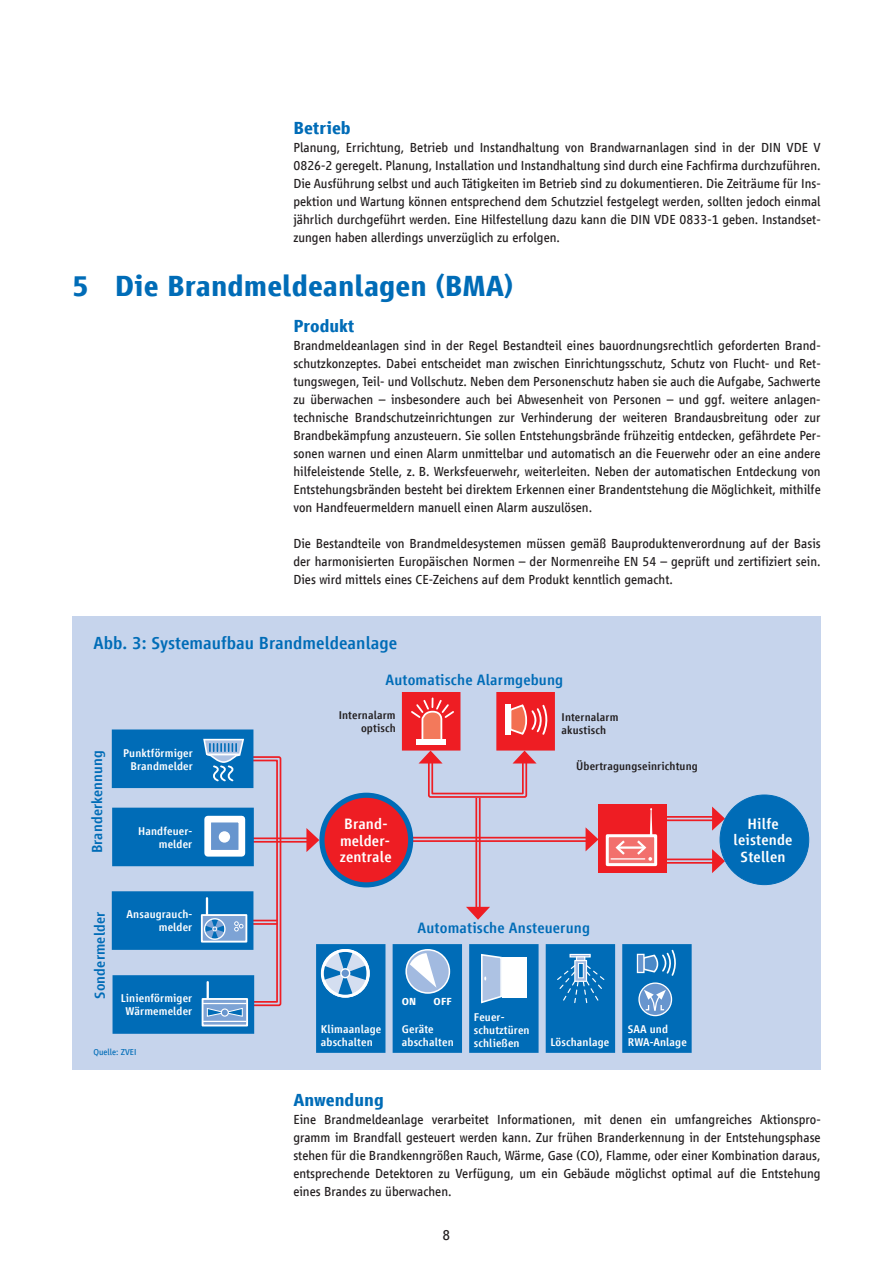
<style>
.page{position:relative;width:893px;height:1263px;background:#fff}
.page>*{position:absolute;margin:0;border:0;box-sizing:border-box;transform-origin:0 0}
.t1{font:700 30px "Vialog LT Com";color:#006cb7}
.t2{font:500 18px "Vialog LT Com";color:#006cb7}
.t3{font:700 18px "Vialog LT Com";color:#006cb7}
.t4{font:500 15.45px "Vialog LT Com";letter-spacing:.01em;color:#006cb7}
.t5{font:500 15.45px/16.6px "Vialog LT Com";letter-spacing:.01em;color:#fff;text-align:center}
.t6{font:500 15px "Vialog LT Com";letter-spacing:.01em;color:#006cb7}
.t7{font:15px "Vialog LT Com";color:#231f20}
.t8{font:13.5px/18px "Vialog LT Com";color:#231f20;text-align:justify}
.t9{font:500 11.55px/12.9px "Vialog LT Com";letter-spacing:.01em;color:#fff}
.t10{font:500 11.55px/12.9px "Vialog LT Com";letter-spacing:.01em;color:#231f20;text-align:right}
.t11{font:700 10.65px "Vialog LT Com";color:#fff}
.t12{font:8.85px "Vialog LT Com";color:#006cb7}
</style>
<div class="page">
<div style="left:72px;top:616px;width:749px;height:454px;background:#c6d4ec"></div>
<hr style="left:661px;top:816px;width:56px;height:2px;background:#ee1d23">
<hr style="left:661px;top:819px;width:56px;height:2px;background:#ee1d23">
<svg style="left:712px;top:806px;width:13px;height:25px"></svg>
<hr style="left:661px;top:858px;width:56px;height:2px;background:#ee1d23">
<hr style="left:661px;top:862px;width:56px;height:2px;background:#ee1d23">
<svg style="left:712px;top:849px;width:13px;height:24px"></svg>
<div style="left:720px;top:795px;width:89px;height:90px;background:#006cb7;border-radius:50%"></div>
<div style="left:316px;top:944px;width:69px;height:109px;background:#006cb7;border:3px solid #006cb7"></div>
<div style="left:393px;top:944px;width:69px;height:109px;background:#006cb7;border:3px solid #006cb7"></div>
<div style="left:469px;top:944px;width:70px;height:109px;background:#006cb7;border:3px solid #006cb7"></div>
<div style="left:546px;top:944px;width:69px;height:109px;background:#006cb7;border:3px solid #006cb7"></div>
<div style="left:622px;top:944px;width:70px;height:109px;background:#006cb7;border:3px solid #006cb7"></div>
<div style="left:598px;top:805px;width:68px;height:68px;background:#ee1d23"></div>
<svg style="left:323px;top:951px;width:44px;height:44px"></svg>
<div style="left:341px;top:969px;width:9px;height:9px;background:#6795ce;border-radius:50%"></div>
<div style="left:340px;top:968px;width:10px;height:10px;border:1px solid #fff;border-radius:50%"></div>
<div style="left:321px;top:949px;width:48px;height:49px;border:3px solid #fff;border-radius:50%"></div>
<div style="left:502px;top:957px;width:25px;height:40px;background:#fff"></div>
<svg style="left:481px;top:953px;width:22px;height:51px"></svg>
<div style="left:406px;top:950px;width:43px;height:43px;background:#a2bae0;border-radius:50%"></div>
<div style="left:405px;top:949px;width:45px;height:45px;border:2px solid #fff;border-radius:50%"></div>
<svg style="left:410px;top:953px;width:26px;height:35px"></svg>
<div style="left:569px;top:954px;width:22px;height:3px;background:#a2bae0;border:1px solid #fff"></div>
<svg style="left:574px;top:960px;width:13px;height:22px"></svg>
<svg style="left:576px;top:956px;width:9px;height:5px"></svg>
<svg style="left:557px;top:964px;width:48px;height:40px"></svg>
<div style="left:402px;top:692px;width:58px;height:58px;background:#ee1d23"></div>
<div style="left:496px;top:692px;width:59px;height:58px;background:#ee1d23;border:3px solid #ee1d23"></div>
<hr style="left:227px;top:837px;width:84px;height:2px;background:#ee1d23">
<hr style="left:227px;top:841px;width:84px;height:2px;background:#ee1d23">
<svg style="left:306px;top:828px;width:13px;height:24px"></svg>
<hr style="left:479px;top:798px;width:2px;height:113px;background:#ee1d23">
<hr style="left:475px;top:798px;width:2px;height:113px;background:#ee1d23">
<svg style="left:466px;top:907px;width:24px;height:13px"></svg>
<svg style="left:409px;top:698px;width:141px;height:101px"></svg>
<hr style="left:402px;top:837px;width:188px;height:1px;background:#ee1d23">
<hr style="left:402px;top:840px;width:188px;height:2px;background:#ee1d23">
<svg style="left:586px;top:828px;width:12px;height:23px"></svg>
<div style="left:112px;top:729px;width:141px;height:59px;background:#006cb7;border:3px solid #006cb7"></div>
<div style="left:113px;top:975px;width:141px;height:59px;background:#006cb7;border:3px solid #006cb7"></div>
<div style="left:112px;top:891px;width:141px;height:59px;background:#006cb7;border:3px solid #006cb7"></div>
<svg style="left:200px;top:738px;width:82px;height:289px"></svg>
<div style="left:204px;top:918px;width:22px;height:22px;border:1px solid #fff;border-radius:50%"></div>
<div style="left:112px;top:808px;width:142px;height:58px;background:#006cb7"></div>
<div style="left:204px;top:816px;width:41px;height:40px;background:#6795ce;border:7px solid #fff"></div>
<div style="left:219px;top:831px;width:11px;height:12px;background:#fff;border-radius:50%"></div>
<div style="left:322px;top:795px;width:89px;height:90px;background:#ee1d23;border-radius:50%"></div>
<div style="left:319px;top:793px;width:94px;height:94px;border:5px solid #006cb7;border-radius:50%"></div>
<svg style="left:642px;top:949px;width:34px;height:27px"></svg>
<div style="left:637px;top:954px;width:8px;height:19px;background:#6795ce;border:1px solid #fff"></div>
<svg style="left:639px;top:983px;width:32px;height:32px"></svg>
<div style="left:638px;top:982px;width:34px;height:34px;border:1px solid #fff;border-radius:50%"></div>
<svg style="left:644px;top:990px;width:22px;height:22px"></svg>
<svg style="left:605px;top:808px;width:53px;height:59px"></svg>
<h2 class="t3" style="left:293px;top:118px;width:59px">Betrieb</h2>
<p class="t8" style="left:293px;top:139px;width:529px">Planung, Errichtung, Betrieb und Instandhaltung von Brandwarnanlagen sind in der DIN VDE V 0826-2 geregelt. Planung, Installation und Instandhaltung sind durch eine Fachfirma durchzuführen.<br>Die Ausführung selbst und auch Tätigkeiten im Betrieb sind zu dokumentieren. Die Zeiträume für Ins&shy;pektion und Wartung können entsprechend dem Schutzziel festgelegt werden, sollten jedoch einmal jährlich durchgeführt werden. Eine Hilfestellung dazu kann die DIN VDE 0833-1 geben. Instandset&shy;zungen haben allerdings unverzüglich zu erfolgen.</p>
<h1 class="t1" style="left:72px;top:269px;width:443px">5 Die Brandmeldeanlagen (BMA)</h1>
<h2 class="t3" style="left:293px;top:316px;width:63px">Produkt</h2>
<p class="t8" style="left:293px;top:337px;width:529px">Brandmeldeanlagen sind in der Regel Bestandteil eines bauordnungsrechtlich geforderten Brand&shy;schutzkonzeptes. Dabei entscheidet man zwischen Einrichtungsschutz, Schutz von Flucht- und Ret&shy;tungswegen, Teil- und Vollschutz. Neben dem Personenschutz haben sie auch die Aufgabe, Sachwerte zu überwachen – insbesondere auch bei Abwesenheit von Personen – und ggf. weitere anlagen&shy;technische Brandschutzeinrichtungen zur Verhinderung der weiteren Brandausbreitung oder zur Brandbekämpfung anzusteuern. Sie sollen Entstehungsbrände frühzeitig entdecken, gefährdete Per&shy;sonen warnen und einen Alarm unmittelbar und automatisch an die Feuerwehr oder an eine andere hilfeleistende Stelle, z. B. Werksfeuerwehr, weiterleiten. Neben der automatischen Entdeckung von Entstehungsbränden besteht bei direktem Erkennen einer Brandentstehung die Möglichkeit, mithilfe von Handfeuermeldern manuell einen Alarm auszulösen.</p>
<p class="t8" style="left:293px;top:535px;width:529px">Die Bestandteile von Brandmeldesystemen müssen gemäß Bauproduktenverordnung auf der Basis der harmonisierten Europäischen Normen – der Normenreihe EN 54 – geprüft und zertifiziert sein.<br>Dies wird mittels eines CE-Zeichens auf dem Produkt kenntlich gemacht.</p>
<h2 class="t2" style="left:94px;top:633px;width:305px">Abb. 3: Systemaufbau Brandmeldeanlage</h2>
<p class="t6" style="left:89px;top:853px;width:105px;rotate:-90deg">Branderkennung</p>
<p class="t9" style="left:123px;top:746px;width:71px;text-align:right">Punktförmiger<br>Brandmelder</p>
<p class="t9" style="left:138px;top:824px;width:56px;text-align:right">Handfeuer&shy;melder</p>
<p class="t6" style="left:91px;top:999px;width:89px;rotate:-90deg">Sondermelder</p>
<p class="t9" style="left:127px;top:908px;width:67px;text-align:right">Ansaugrauch&shy;melder</p>
<p class="t9" style="left:121px;top:992px;width:73px;text-align:center">Linienförmiger<br>Wärmemelder</p>
<p class="t12" style="left:94px;top:1047px;width:44px">Quelle: ZVEI</p>
<p class="t4" style="left:385px;top:671px;width:179px">Automatische Alarmgebung</p>
<p class="t10" style="left:339px;top:709px;width:59px">Internalarm optisch</p>
<p class="t10" style="left:562px;top:711px;width:59px;text-align:left">Internalarm akustisch</p>
<p class="t10" style="left:576px;top:759px;width:123px">Übertragungseinrichtung</p>
<p class="t5" style="left:340px;top:815px;width:53px;text-align:left">Brand&shy;melder&shy;zentrale</p>
<p class="t4" style="left:418px;top:919px;width:174px">Automatische Ansteuerung</p>
<p class="t11" style="left:402px;top:995px;width:16px">ON</p>
<p class="t11" style="left:434px;top:995px;width:20px">OFF</p>
<p class="t9" style="left:321px;top:1022px;width:62px">Klimaanlage abschalten</p>
<p class="t9" style="left:402px;top:1022px;width:53px">Geräte abschalten</p>
<p class="t9" style="left:474px;top:1011px;width:57px">Feuer&shy;schutztüren schließen</p>
<p class="t9" style="left:550px;top:1036px;width:60px">Löschanlage</p>
<p class="t9" style="left:628px;top:1023px;width:61px">SAA und<br>RWA-Anlage</p>
<p class="t5" style="left:734px;top:815px;width:60px">Hilfe leistende<br>Stellen</p>
<h2 class="t3" style="left:293px;top:1090px;width:92px">Anwendung</h2>
<p class="t8" style="left:293px;top:1111px;width:529px">Eine Brandmeldeanlage verarbeitet Informationen, mit denen ein umfangreiches Aktionspro&shy;gramm im Brandfall gesteuert werden kann. Zur frühen Branderkennung in der Entstehungsphase stehen für die Brandkenngrößen Rauch, Wärme, Gase (CO), Flamme, oder einer Kombination daraus, entsprechende Detektoren zu Verfügung, um ein Gebäude möglichst optimal auf die Entstehung eines Brandes zu überwachen.</p>
<p class="t7" style="left:443px;top:1226px;width:9px">8</p>
</div>
